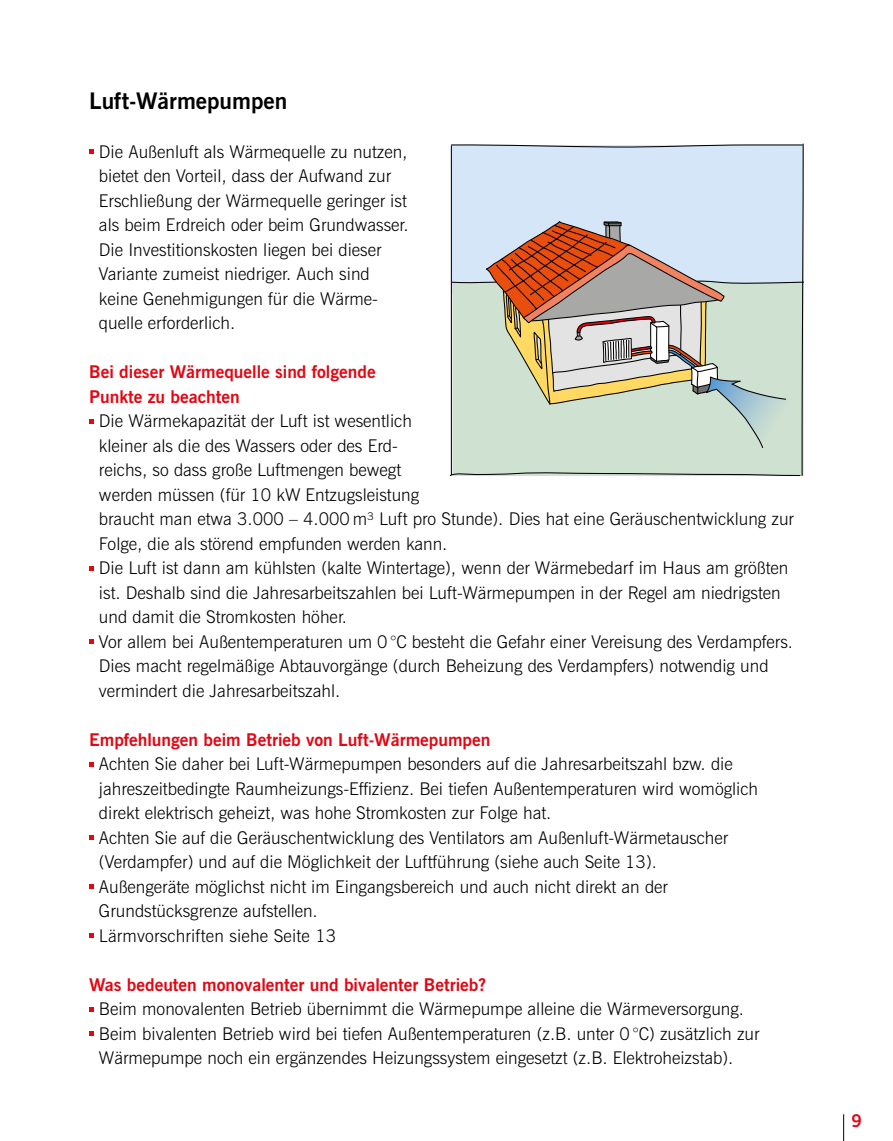
<style>
.page{position:relative;width:893px;height:1141px;background:#fff}
.page>*{position:absolute;margin:0;border:0;box-sizing:border-box;transform-origin:0 0}
.t1{font:700 22.75px "News Gothic BT";color:#000}
.t2{font:300 17.5px/24.5px "News Gothic BT";color:#000}
.t3{font:700 17.5px/24.5px "News Gothic BT";color:#e30613}
</style>
<div class="page">
<svg style="left:843px;top:1114px;width:1px;height:27px"></svg>
<svg style="left:89px;top:150px;width:5px;height:4px"></svg>
<svg style="left:89px;top:419px;width:5px;height:5px"></svg>
<svg style="left:449px;top:143px;width:355px;height:334px;background:#c8ccc5"></svg>
<svg style="left:89px;top:566px;width:5px;height:5px"></svg>
<svg style="left:89px;top:640px;width:5px;height:4px"></svg>
<svg style="left:89px;top:762px;width:5px;height:5px"></svg>
<svg style="left:89px;top:836px;width:5px;height:4px"></svg>
<svg style="left:89px;top:885px;width:5px;height:4px"></svg>
<svg style="left:89px;top:934px;width:5px;height:4px"></svg>
<svg style="left:89px;top:1007px;width:5px;height:5px"></svg>
<svg style="left:89px;top:1032px;width:5px;height:4px"></svg>
<h1 class="t1" style="left:89px;top:87px;width:199px">Luft-Wärmepumpen</h1>
<p class="t2" style="left:99px;top:139px;width:311px">Die Außenluft als Wärmequelle zu nutzen, bietet den Vorteil, dass der Aufwand zur Erschließung der Wärmequelle geringer ist als beim Erdreich oder beim Grundwasser.<br>Die Investitionskosten liegen bei dieser Variante zumeist niedriger. Auch sind keine Genehmigungen für die Wärme&shy;quelle erforderlich.</p>
<p class="t3" style="left:89px;top:359px;width:288px">Bei dieser Wärmequelle sind folgende<br>Punkte zu beachten</p>
<p class="t2" style="left:99px;top:408px;width:697px">Die Wärmekapazität der Luft ist wesentlich<br>kleiner als die des Wassers oder des Erd-<br>reichs, so dass große Luftmengen bewegt<br>werden müssen (für 10 kW Entzugsleistung<br>braucht man etwa 3.000 – 4.000 m³ Luft pro Stunde). Dies hat eine Geräuschentwicklung zur Folge, die als störend empfunden werden kann.<br>Die Luft ist dann am kühlsten (kalte Wintertage), wenn der Wärmebedarf im Haus am größten ist. Deshalb sind die Jahresarbeitszahlen bei Luft-Wärmepumpen in der Regel am niedrigsten und damit die Stromkosten höher.<br>Vor allem bei Außentemperaturen um 0 °C besteht die Gefahr einer Vereisung des Verdampfers.<br>Dies macht regelmäßige Abtauvorgänge (durch Beheizung des Verdampfers) notwendig und vermindert die Jahresarbeitszahl.</p>
<p class="t3" style="left:89px;top:727px;width:403px">Empfehlungen beim Betrieb von Luft-Wärmepumpen</p>
<p class="t2" style="left:99px;top:751px;width:661px">Achten Sie daher bei Luft-Wärmepumpen besonders auf die Jahresarbeitszahl bzw. die jahreszeitbedingte Raumheizungs-Effizienz. Bei tiefen Außentemperaturen wird womöglich direkt elektrisch geheizt, was hohe Stromkosten zur Folge hat.<br>Achten Sie auf die Geräuschentwicklung des Ventilators am Außenluft-Wärmetauscher (Verdampfer) und auf die Möglichkeit der Luftführung (siehe auch Seite 13).<br>Außengeräte möglichst nicht im Eingangsbereich und auch nicht direkt an der Grundstücksgrenze aufstellen.<br>Lärmvorschriften siehe Seite 13</p>
<p class="t3" style="left:89px;top:972px;width:398px">Was bedeuten monovalenter und bivalenter Betrieb?</p>
<p class="t2" style="left:99px;top:996px;width:662px">Beim monovalenten Betrieb übernimmt die Wärmepumpe alleine die Wärmeversorgung.<br>Beim bivalenten Betrieb wird bei tiefen Außentemperaturen (z.B. unter 0 °C) zusätzlich zur<br>Wärmepumpe noch ein ergänzendes Heizungssystem eingesetzt (z.B. Elektroheizstab).</p>
<p class="t3" style="left:851px;top:1108px;width:12px">9</p>
</div>
